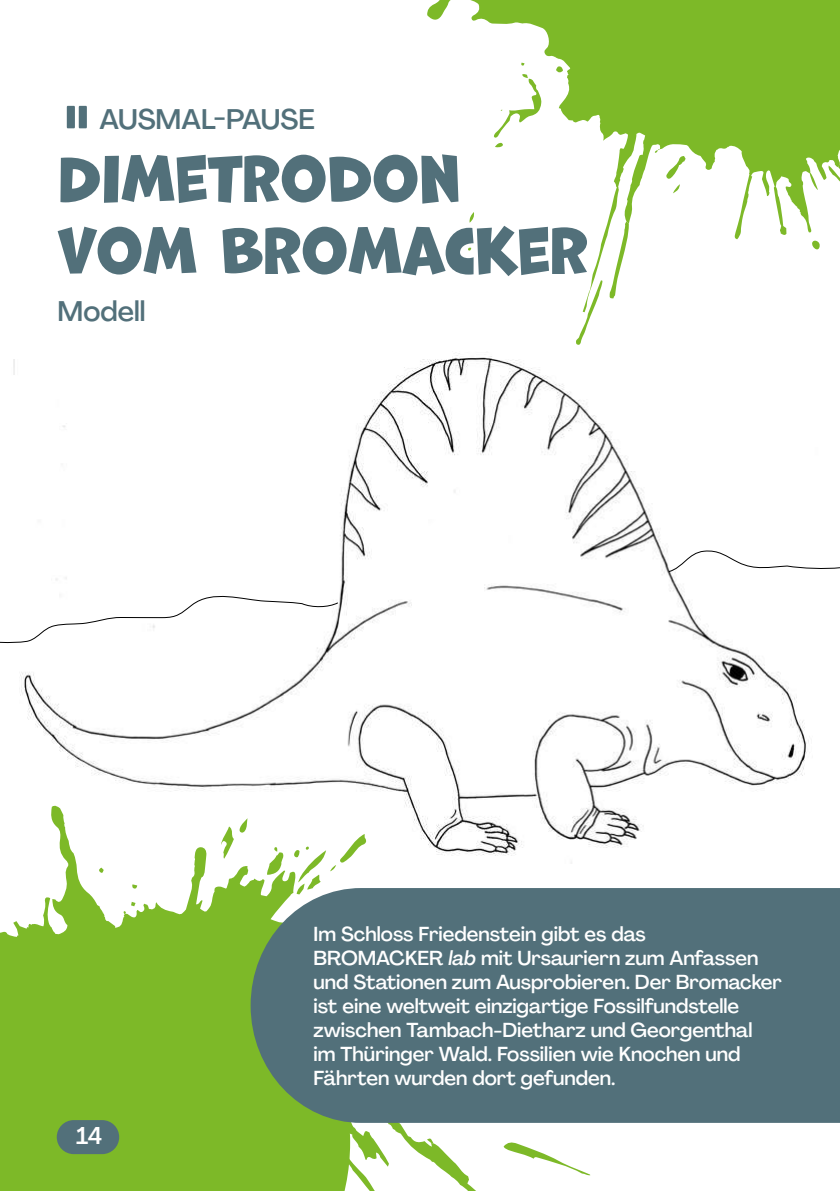
<style>
.page{position:relative;width:840px;height:1191px;background:#fff}
.page>*{position:absolute;margin:0;border:0;box-sizing:border-box;transform-origin:0 0}
.t1{font:60px/72px "Marvin";color:#52707a}
.t2{font:500 28px "PP Agrandir";color:#52707a}
.t3{font:500 24px "PP Agrandir";color:#fff}
.t4{font:500 20px/24px "PP Agrandir";color:#fff}
.s1{font-style:italic}
</style>
<div class="page">
<img style="left:13px;top:353px;width:796px;height:511px">
<svg style="left:503px;top:1142px;width:87px;height:33px"></svg>
<svg style="left:0;top:804px;width:499px;height:387px;fill:#7db928"></svg>
<svg style="left:123px;top:901px;width:12px;height:13px"></svg>
<svg style="left:14px;top:1037px;width:8px;height:8px"></svg>
<svg style="left:141px;top:1140px;width:22px;height:27px"></svg>
<svg style="left:149px;top:1173px;width:8px;height:10px"></svg>
<svg style="left:128px;top:1132px;width:7px;height:6px"></svg>
<div style="left:57px;top:1120px;width:62px;height:34px;background:#52707a;border-radius:17px"></div>
<div style="left:67px;top:106px;width:8px;height:22px;background:#52707a"></div>
<div style="left:79px;top:106px;width:8px;height:22px;background:#52707a"></div>
<svg style="left:427px;top:0;width:412px;height:299px"></svg>
<svg style="left:609px;top:221px;width:19px;height:77px"></svg>
<svg style="left:575px;top:280px;width:27px;height:65px"></svg>
<svg style="left:467px;top:247px;width:5px;height:4px"></svg>
<svg style="left:469px;top:212px;width:5px;height:11px"></svg>
<svg style="left:555px;top:66px;width:7px;height:7px"></svg>
<svg style="left:520px;top:63px;width:4px;height:3px"></svg>
<svg style="left:654px;top:149px;width:31px;height:44px"></svg>
<svg style="left:493px;top:74px;width:48px;height:73px"></svg>
<svg style="left:0;top:588px;width:339px;height:56px"></svg>
<svg style="left:667px;top:548px;width:172px;height:25px"></svg>
<div style="left:250px;top:888px;width:589px;height:234px;background:#52707a"></div>
<h2 class="t2" style="left:99px;top:102px;width:217px">AUSMAL-PAUSE</h2>
<h1 class="t1" style="left:58px;top:144px;width:531px">DIMETRODON<br>VOM BROMACKER</h1>
<h2 class="t2" style="left:58px;top:294px;width:89px">Modell</h2>
<p class="t3" style="left:76px;top:1121px;width:28px">14</p>
<p class="t4" style="left:313px;top:921px;width:469px">Im Schloss Friedenstein gibt es das<br>BROMACKER <span class="s1">lab</span> mit Ursauriern zum Anfassen und Stationen zum Ausprobieren. Der Bromacker ist eine weltweit einzigartige Fossilfundstelle zwischen Tambach-Dietharz und Georgenthal<br>im Thüringer Wald. Fossilien wie Knochen und Fährten wurden dort gefunden.</p>
</div>
